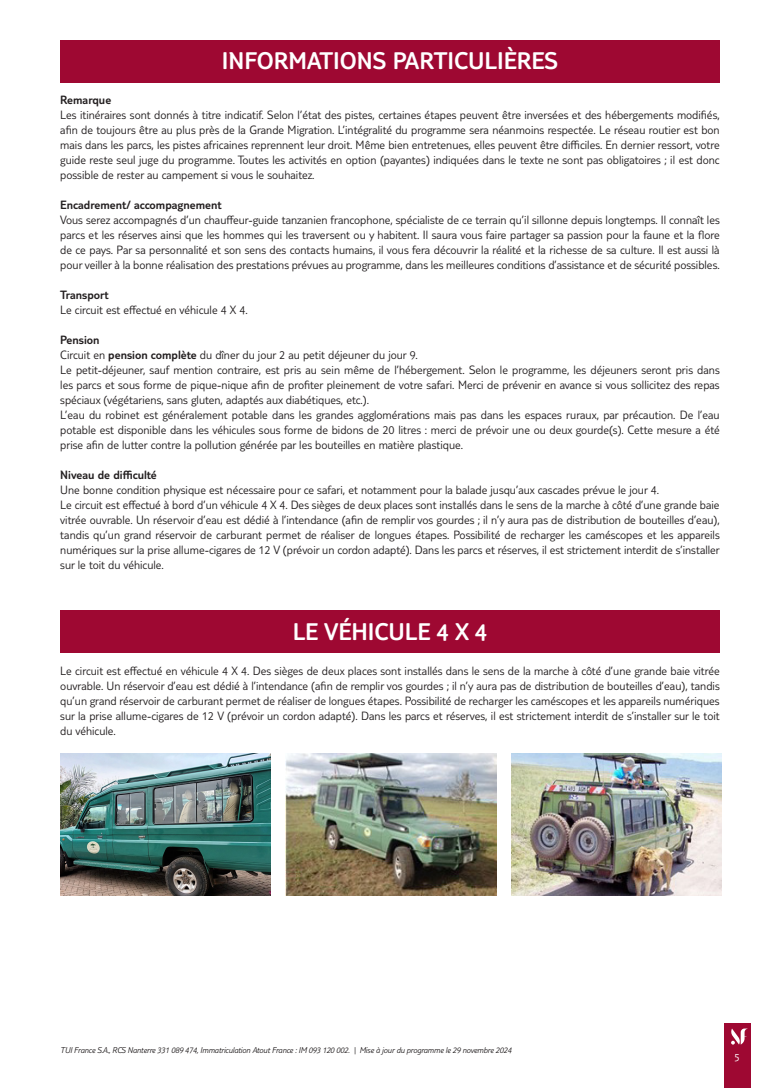
<style>
.page{position:relative;width:780px;height:1088px;background:#fff}
.page>*{position:absolute;margin:0;border:0;box-sizing:border-box;transform-origin:0 0}
.t1{font:300 25px "TUI Type";color:#fff}
.t2{font:300 12.5px/15px "TUI Type";color:#231f20;text-align:justify}
.t3{font:300 12.5px "TUI Type";color:#231f20}
.t4{font:300 11.25px "TUI Type";color:#fff}
.t5{font:italic 300 8.75px "TUI Type";letter-spacing:-.02em;color:#231f20}
.s1{font-style:inherit}
</style>
<div class="page">
<div style="left:724px;top:1023px;width:26px;height:65px;background:#9e0832"></div>
<svg style="left:731px;top:1028px;width:17px;height:16px"></svg>
<div style="left:60px;top:40px;width:659px;height:42px;background:#9e0832"></div>
<div style="left:60px;top:610px;width:659px;height:42px;background:#9e0832"></div>
<img style="left:60px;top:754px;width:210px;height:141px">
<img style="left:286px;top:754px;width:210px;height:141px">
<img style="left:511px;top:754px;width:210px;height:141px">
<h1 class="t1" style="left:222px;top:47px;width:337px">INFORMATIONS PARTICULIÈRES</h1>
<p class="t3" style="left:60px;top:93px;width:52px">Remarque</p>
<p class="t2" style="left:60px;top:107px;width:661px">Les itinéraires sont donnés à titre indicatif. Selon l’état des pistes, certaines étapes peuvent être inversées et des hébergements modifiés, afin de toujours être au plus près de la Grande Migration. L’intégralité du programme sera néanmoins respectée. Le réseau routier est bon mais dans les parcs, les pistes africaines reprennent leur droit. Même bien entretenues, elles peuvent être difficiles. En dernier ressort, votre guide reste seul juge du programme. Toutes les activités en option (payantes) indiquées dans le texte ne sont pas obligatoires ; il est donc possible de rester au campement si vous le souhaitez.</p>
<p class="t3" style="left:60px;top:198px;width:163px">Encadrement/ accompagnement</p>
<p class="t2" style="left:60px;top:212px;width:661px">Vous serez accompagnés d’un chauffeur-guide tanzanien francophone, spécialiste de ce terrain qu’il sillonne depuis longtemps. Il connaît les parcs et les réserves ainsi que les hommes qui les traversent ou y habitent. Il saura vous faire partager sa passion pour la faune et la flore de ce pays. Par sa personnalité et son sens des contacts humains, il vous fera découvrir la réalité et la richesse de sa culture. Il est aussi là pour veiller à la bonne réalisation des prestations prévues au programme, dans les meilleures conditions d’assistance et de sécurité possibles.</p>
<p class="t3" style="left:60px;top:288px;width:50px">Transport</p>
<p class="t2" style="left:60px;top:302px;width:189px">Le circuit est effectué en véhicule 4 X 4.</p>
<p class="t2" style="left:60px;top:332px;width:661px;text-align:left"><span class="s1">Pension<br></span>Circuit en <span class="s1">pension complète</span> du dîner du jour 2 au petit déjeuner du jour 9.<br>Le petit-déjeuner, sauf mention contraire, est pris au sein même de l’hébergement. Selon le programme, les déjeuners seront pris dans les parcs et sous forme de pique-nique afin de profiter pleinement de votre safari. Merci de prévenir en avance si vous sollicitez des repas spéciaux (végétariens, sans gluten, adaptés aux diabétiques, etc.).<br>L’eau du robinet est généralement potable dans les grandes agglomérations mais pas dans les espaces ruraux, par précaution. De l’eau potable est disponible dans les véhicules sous forme de bidons de 20 litres : merci de prévoir une ou deux gourde(s). Cette mesure a été prise afin de lutter contre la pollution générée par les bouteilles en matière plastique.</p>
<p class="t3" style="left:60px;top:468px;width:98px">Niveau de difficulté</p>
<p class="t2" style="left:60px;top:482px;width:661px;text-align:left">Une bonne condition physique est nécessaire pour ce safari, et notamment pour la balade jusqu’aux cascades prévue le jour 4.<br>Le circuit est effectué à bord d’un véhicule 4 X 4. Des sièges de deux places sont installés dans le sens de la marche à côté d’une grande baie vitrée ouvrable. Un réservoir d’eau est dédié à l’intendance (afin de remplir vos gourdes ; il n’y aura pas de distribution de bouteilles d’eau), tandis qu’un grand réservoir de carburant permet de réaliser de longues étapes. Possibilité de recharger les caméscopes et les appareils numériques sur la prise allume-cigares de 12 V (prévoir un cordon adapté). Dans les parcs et réserves, il est strictement interdit de s’installer sur le toit du véhicule.</p>
<h1 class="t1" style="left:293px;top:617px;width:196px">LE VÉHICULE 4 X 4</h1>
<p class="t2" style="left:60px;top:663px;width:661px">Le circuit est effectué en véhicule 4 X 4. Des sièges de deux places sont installés dans le sens de la marche à côté d’une grande baie vitrée ouvrable. Un réservoir d’eau est dédié à l’intendance (afin de remplir vos gourdes ; il n’y aura pas de distribution de bouteilles d’eau), tandis qu’un grand réservoir de carburant permet de réaliser de longues étapes. Possibilité de recharger les caméscopes et les appareils numériques sur la prise allume-cigares de 12 V (prévoir un cordon adapté). Dans les parcs et réserves, il est strictement interdit de s’installer sur le toit du véhicule.</p>
<p class="t5" style="left:60px;top:1045px;width:452px">TUI France S.A., RCS Nanterre 331 089 474, Immatriculation Atout France : IM 093 120 002. | Mise à jour du programme le 29 novembre 2024</p>
<p class="t4" style="left:734px;top:1050px;width:7px">5</p>
</div>
